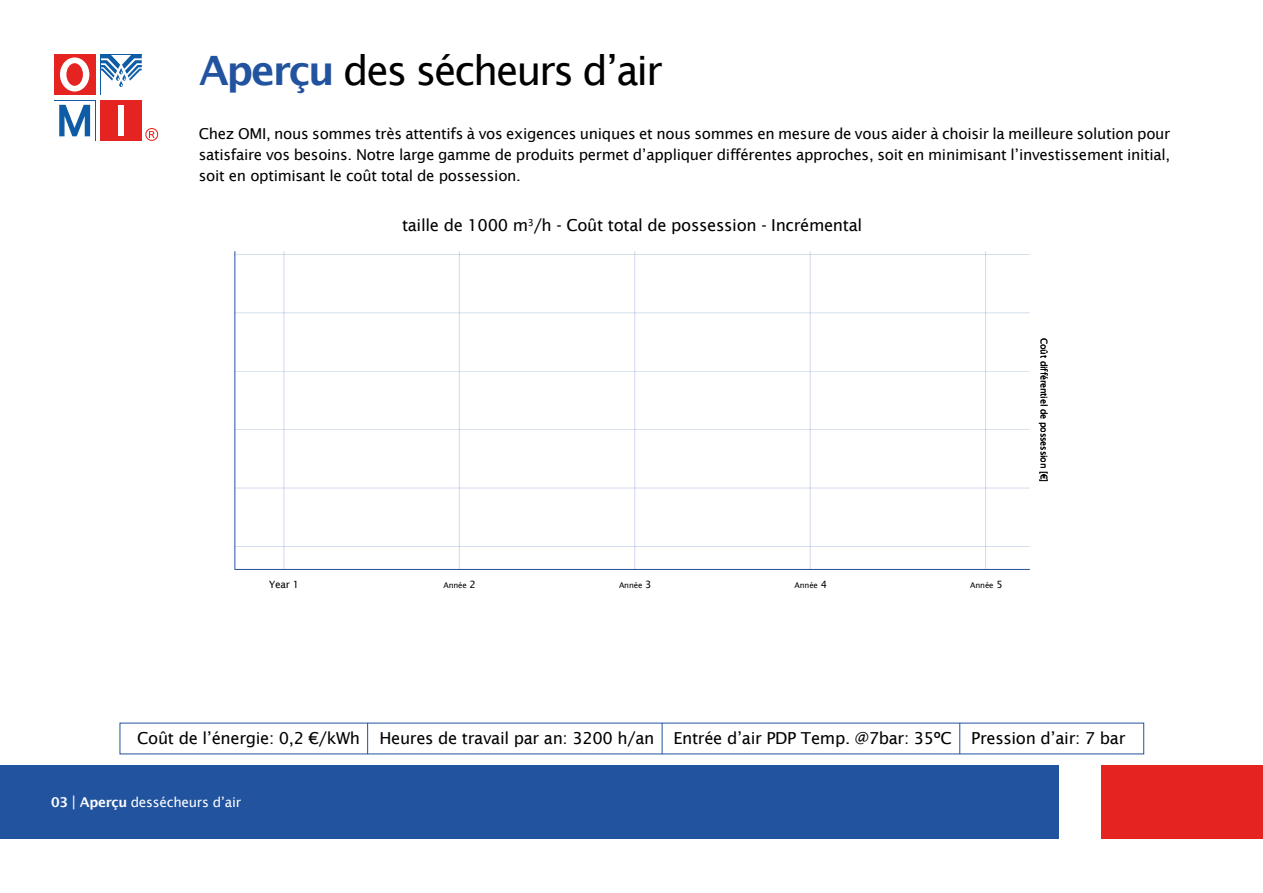
<style>
.page{position:relative;width:1263px;height:893px;background:#fff}
.page>*{position:absolute;margin:0;border:0;box-sizing:border-box;transform-origin:0 0}
.t1{font:40.5px "Lucida Sans";letter-spacing:-.055em;color:#000}
.t2{font:16.5px "Lucida Sans";letter-spacing:-.02em;color:#000}
.t3{font:15px/21px "Lucida Sans";letter-spacing:-.02em;color:#000;text-align:justify}
.t4{font:13.5px "Lucida Sans";letter-spacing:-.02em;color:#fff}
.t5{font:10.05px "Lucida Sans";color:#000}
.t6{font:9px "Lucida Sans";letter-spacing:-.02em;color:#000}
.t7{font:7.8px "Lucida Sans";letter-spacing:-.02em;color:#000}
.s1{font-weight:600;color:#22539f}
.s2{font-size:10.05px}
.s3{font-weight:600}
.s4{font-size:15px}
</style>
<div class="page">
<hr style="left:284px;top:251px;width:1px;height:318px;background:#d6d8ee">
<hr style="left:634px;top:251px;width:1px;height:318px;background:#d6d8ee">
<hr style="left:459px;top:251px;width:1px;height:318px;background:#d6d8ee">
<hr style="left:810px;top:251px;width:1px;height:318px;background:#d6d8ee">
<hr style="left:985px;top:251px;width:1px;height:318px;background:#d6d8ee">
<hr style="left:235px;top:569px;width:795px;height:1px;background:#22539f">
<hr style="left:235px;top:488px;width:795px;height:1px;background:#22539f">
<hr style="left:235px;top:371px;width:795px;height:1px;background:#22539f">
<hr style="left:235px;top:429px;width:795px;height:1px;background:#22539f">
<hr style="left:235px;top:546px;width:795px;height:1px;background:#22539f">
<hr style="left:235px;top:254px;width:795px;height:1px;background:#22539f">
<hr style="left:235px;top:313px;width:795px;height:1px;background:#22539f">
<hr style="left:234px;top:251px;width:1px;height:318px;background:#22539f">
<hr style="left:367px;top:723px;width:1px;height:31px;background:#22539f">
<hr style="left:662px;top:723px;width:1px;height:31px;background:#22539f">
<hr style="left:959px;top:723px;width:1px;height:31px;background:#22539f">
<div style="left:0;top:765px;width:1059px;height:74px;background:#22539f"></div>
<div style="left:1101px;top:765px;width:162px;height:74px;background:#e52321"></div>
<div style="left:54px;top:54px;width:41px;height:41px;background:#e52421"></div>
<div style="left:60px;top:57px;width:29px;height:35px;background:#fff;border-radius:50%"></div>
<div style="left:66px;top:63px;width:17px;height:23px;background:#e52421;border-radius:50%"></div>
<div style="left:100px;top:100px;width:42px;height:41px;background:#e52421"></div>
<div style="left:118px;top:105px;width:6px;height:31px;background:#fff"></div>
<svg style="left:54px;top:100px;width:41px;height:1px"></svg>
<svg style="left:59px;top:105px;width:31px;height:31px"></svg>
<svg style="left:100px;top:54px;width:42px;height:33px"></svg>
<svg style="left:145px;top:128px;width:13px;height:13px"></svg>
<h1 class="t1" style="left:199px;top:48px;width:465px"><span class="s1">Aperçu</span> des sécheurs d’air</h1>
<p class="t3" style="left:199px;top:123px;width:973px">Chez OMI, nous sommes très attentifs à vos exigences uniques et nous sommes en mesure de vous aider à choisir la meilleure solution pour satisfaire vos besoins. Notre large gamme de produits permet d’appliquer différentes approches, soit en minimisant l’investissement initial, soit en optimisant le coût total de possession.</p>
<p class="t2" style="left:402px;top:216px;width:462px">taille de 1000 m<sup>3</sup>/h - Coût total de possession - Incrémental</p>
<p class="t6" style="left:1049px;top:338px;width:146px;rotate:90deg">Coût différentiel de possession [€]</p>
<p class="t5" style="left:269px;top:579px;width:31px">Year 1</p>
<p class="t7" style="left:443px;top:581px;width:34px">Année <span class="s2">2</span></p>
<p class="t7" style="left:619px;top:581px;width:34px">Année <span class="s2">3</span></p>
<p class="t7" style="left:795px;top:581px;width:34px">Année <span class="s2">4</span></p>
<p class="t7" style="left:970px;top:581px;width:34px">Année <span class="s2">5</span></p>
<p class="t2" style="left:137px;top:728px;width:990px">Coût de l’énergie: 0,2 €/kWh Heures de travail par an: 3200 h/an Entrée d’air PDP Temp. @7bar: 35ºC Pression d’air: 7 bar</p>
<p class="t4" style="left:51px;top:794px;width:192px"><span class="s3">03</span> <span class="s4">|</span> <span class="s3">Aperçu</span> dessécheurs d’air</p>
</div>
